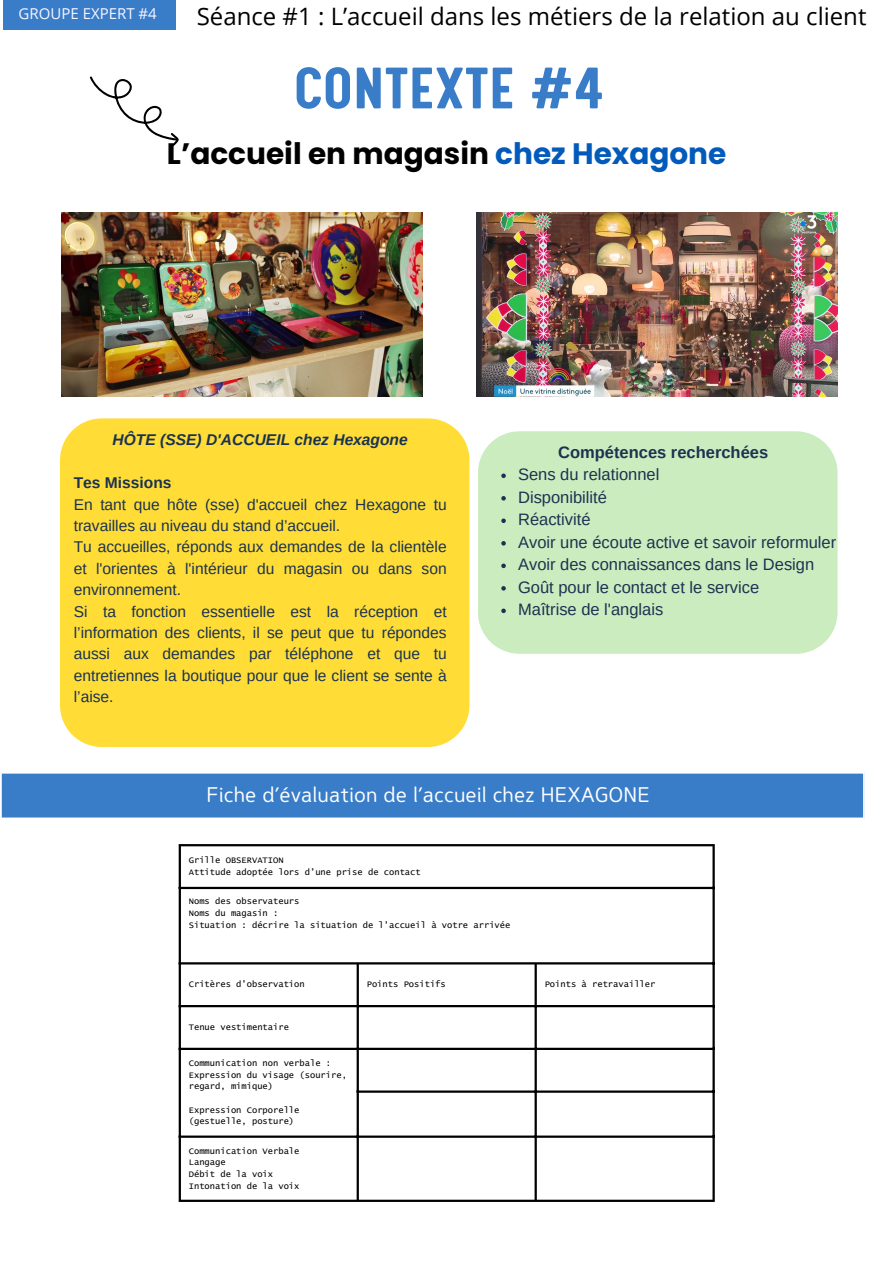
<style>
.page{position:relative;width:893px;height:1264px;background:#fff}
.page>*{position:absolute;margin:0;border:0;box-sizing:border-box;transform-origin:0 0}
.t1{font:700 66px "Calps";letter-spacing:.02em;color:#397dc9}
.t2{font:700 29.55px "Poppins";color:#000}
.t3{font:24px "Open Sans";color:#000}
.t4{font:21.15px "Caldina";color:#fff}
.t5{font:16.5px/22.5px "Arimo";color:#1b3251}
.t6{font:700 16.5px "Arimo";color:#1b3251}
.t7{font:15.6px/21.3px "Arimo";color:#1b3251}
.t8{font:italic 700 15.6px "Arimo";color:#1b3251}
.t9{font:700 15.6px "Arimo";color:#1b3251}
.t10{font:15px "Open Sans";color:#fbf5ff}
.t11{font:8.7px/11.7px "Lucida Console W1 G";color:#000}
.s1{color:#025abb}
</style>
<div class="page">
<div style="left:60px;top:418px;width:409px;height:329px;background:#ffdd36"></div>
<div style="left:478px;top:431px;width:359px;height:222px;background:#caecbe"></div>
<img style="left:61px;top:212px;width:361px;height:185px">
<img style="left:476px;top:212px;width:361px;height:185px">
<hr style="left:179px;top:846px;width:2px;height:353px;background:#000">
<hr style="left:356px;top:964px;width:3px;height:235px;background:#000">
<hr style="left:534px;top:964px;width:2px;height:235px;background:#000">
<hr style="left:712px;top:846px;width:2px;height:353px;background:#000">
<hr style="left:179px;top:844px;width:535px;height:2px;background:#000">
<hr style="left:179px;top:886px;width:535px;height:3px;background:#000">
<hr style="left:179px;top:962px;width:535px;height:2px;background:#000">
<hr style="left:179px;top:1005px;width:535px;height:2px;background:#000">
<hr style="left:179px;top:1047px;width:535px;height:2px;background:#000">
<hr style="left:356px;top:1090px;width:358px;height:2px;background:#000">
<hr style="left:179px;top:1135px;width:535px;height:2px;background:#000">
<hr style="left:179px;top:1199px;width:535px;height:2px;background:#000">
<svg style="left:501px;top:473px;width:5px;height:5px"></svg>
<svg style="left:501px;top:496px;width:5px;height:4px"></svg>
<svg style="left:501px;top:518px;width:5px;height:5px"></svg>
<svg style="left:501px;top:541px;width:5px;height:4px"></svg>
<svg style="left:501px;top:563px;width:5px;height:5px"></svg>
<svg style="left:501px;top:586px;width:5px;height:4px"></svg>
<svg style="left:501px;top:608px;width:5px;height:5px"></svg>
<svg style="left:89px;top:76px;width:90px;height:71px"></svg>
<div style="left:3px;top:0;width:172px;height:30px;background:#397dc9"></div>
<div style="left:1px;top:773px;width:863px;height:45px;background:#397dc9"></div>
<h3 class="t10" style="left:19px;top:3px;width:140px">GROUPE EXPERT #4</h3>
<h3 class="t3" style="left:197px;top:-1px;width:671px">Séance #1 : L’accueil dans les métiers de la relation au client</h3>
<h1 class="t1" style="left:294px;top:61px;width:310px">CONTEXTE #4</h1>
<h2 class="t2" style="left:167px;top:133px;width:561px">L’accueil en magasin <span class="s1">chez Hexagone</span></h2>
<h3 class="t8" style="left:113px;top:431px;width:297px">HÔTE (SSE) D'ACCUEIL chez Hexagone</h3>
<h3 class="t9" style="left:74px;top:474px;width:99px">Tes Missions</h3>
<p class="t7" style="left:74px;top:493px;width:374px">En tant que hôte (sse) d'accueil chez Hexagone tu travailles au niveau du stand d’accueil.<br>Tu accueilles, réponds aux demandes de la clientèle et l'orientes à l'intérieur du magasin ou dans son environnement.<br>Si ta fonction essentielle est la réception et l’information des clients, il se peut que tu répondes aussi aux demandes par téléphone et que tu entretiennes la boutique pour que le client se sente à l’aise.</p>
<h3 class="t6" style="left:558px;top:443px;width:211px">Compétences recherchées</h3>
<h3 class="t5" style="left:518px;top:463px;width:320px">Sens du relationnel<br>Disponibilité<br>Réactivité<br>Avoir une écoute active et savoir reformuler<br>Avoir des connaissances dans le Design<br>Goût pour le contact et le service<br>Maîtrise de l'anglais</h3>
<h3 class="t4" style="left:206px;top:780px;width:445px">Fiche d’évaluation de l’accueil chez HEXAGONE</h3>
<p class="t11" style="left:189px;top:854px;width:233px">Grille OBSERVATION<br>Attitude adoptée lors d’une prise de contact</p>
<p class="t11" style="left:189px;top:895px;width:323px">Noms des observateurs<br>Noms du magasin :<br>Situation : décrire la situation de l’accueil à votre arrivée</p>
<p class="t11" style="left:189px;top:978px;width:117px">Critères d’observation</p>
<p class="t11" style="left:367px;top:978px;width:81px">Points Positifs</p>
<p class="t11" style="left:544px;top:978px;width:112px">Points à retravailler</p>
<p class="t11" style="left:189px;top:1021px;width:102px">Tenue vestimentaire</p>
<p class="t11" style="left:189px;top:1057px;width:160px">Communication non verbale :<br>Expression du visage (sourire, regard, mimique)</p>
<p class="t11" style="left:189px;top:1104px;width:112px">Expression Corporelle (gestuelle, posture)</p>
<p class="t11" style="left:189px;top:1145px;width:112px">Communication Verbale<br>Langage<br>Débit de la voix<br>Intonation de la voix</p>
</div>
